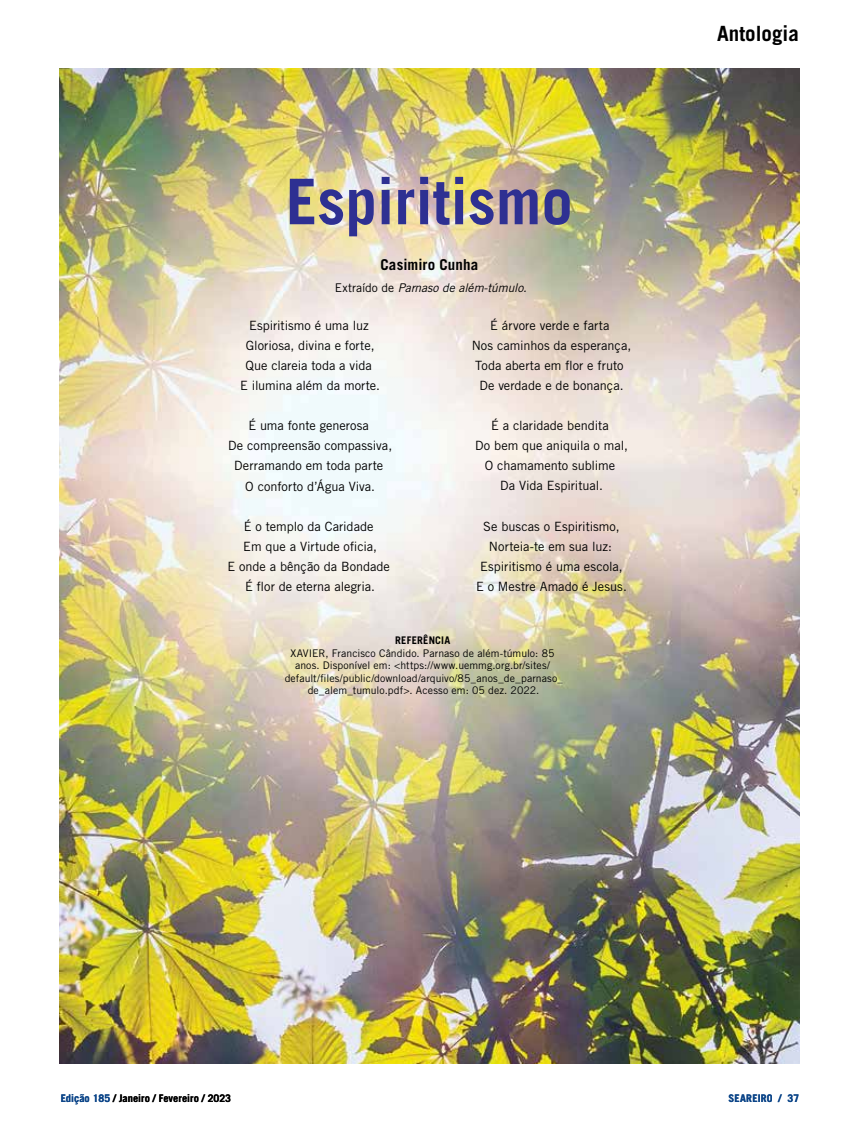
<style>
.page{position:relative;width:859px;height:1132px;background:#fff}
.page>*{position:absolute;margin:0;border:0;box-sizing:border-box;transform-origin:0 0}
.t1{font:700 63px "Trade Gothic LT Std";color:#2e3092}
.t2{font:700 21px "Trade Gothic LT Std";color:#000}
.t3{font:700 15px "Trade Gothic LT Std";letter-spacing:.005em;color:#000}
.t4{font:12.75px/20.1px "Trade Gothic LT Std";color:#000;text-align:center}
.t5{font:italic 12px "Trade Gothic LT Std";letter-spacing:-.01em;color:#000}
.t6{font:10.5px/12.6px "Trade Gothic LT Std";letter-spacing:.005em;color:#000;text-align:center}
.t7{font:700 10.5px "Trade Gothic LT Std";color:#000}
.t8{font:700 10.5px "Trade Gothic LT Std";letter-spacing:.025em;color:#0d4689}
.t9{font:700 10.5px "Trade Gothic LT Std";letter-spacing:.02em;color:#000}
.s1{font-style:normal}
.s2{color:#0d4689}
</style>
<div class="page">
<img style="left:60px;top:68px;width:739px;height:995px">
<h1 class="t1" style="left:286px;top:163px;width:288px">Espiritismo</h1>
<p class="t3" style="left:380px;top:255px;width:99px">Casimiro Cunha</p>
<p class="t5" style="left:335px;top:280px;width:194px"><span class="s1">Extraído de</span> Parnaso de além-túmulo.</p>
<p class="t4" style="left:240px;top:315px;width:142px">Espiritismo é uma luz<br>Gloriosa, divina e forte,<br>Que clareia toda a vida<br>E ilumina além da morte.</p>
<p class="t4" style="left:228px;top:415px;width:165px">É uma fonte generosa<br>De compreensão compassiva,<br>Derramando em toda parte<br>O conforto d’Água Viva.</p>
<p class="t4" style="left:227px;top:516px;width:164px">É o templo da Caridade<br>Em que a Virtude oficia,<br>E onde a bênção da Bondade<br>É flor de eterna alegria.</p>
<p class="t4" style="left:472px;top:315px;width:161px">É árvore verde e farta<br>Nos caminhos da esperança,<br>Toda aberta em flor e fruto<br>De verdade e de bonança.</p>
<p class="t4" style="left:475px;top:415px;width:154px">É a claridade bendita<br>Do bem que aniquila o mal,<br>O chamamento sublime<br>Da Vida Espiritual.</p>
<p class="t4" style="left:476px;top:516px;width:152px">Se buscas o Espiritismo,<br>Norteia-te em sua luz:<br>Espiritismo é uma escola,<br>E o Mestre Amado é Jesus.</p>
<p class="t9" style="left:395px;top:633px;width:57px">REFERÊNCIA</p>
<p class="t6" style="left:285px;top:646px;width:280px">XAVIER, Francisco Cândido. Parnaso de além-túmulo: 85 anos. Disponível em: &lt;https://www.uemmg.org.br/sites/ default/files/public/download/arquivo/85_anos_de_parnaso_ de_alem_tumulo.pdf&gt;. Acesso em: 05 dez. 2022.</p>
<h2 class="t2" style="left:717px;top:20px;width:83px">Antologia</h2>
<p class="t7" style="left:61px;top:1091px;width:172px"><span class="s2">Edição 185</span> / Janeiro / Fevereiro / 2023</p>
<p class="t8" style="left:728px;top:1091px;width:72px">SEAREIRO / 37</p>
</div>
